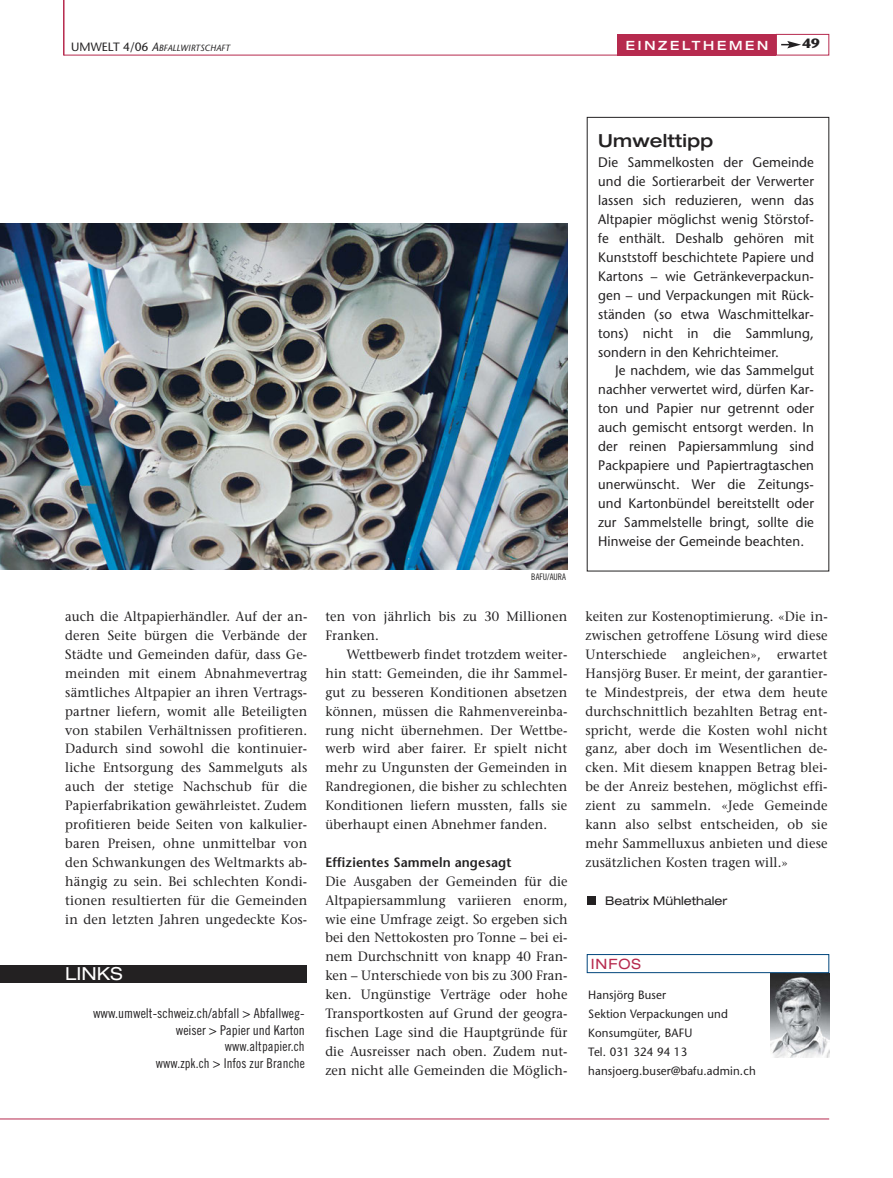
<style>
.page{position:relative;width:893px;height:1178px;background:#fff}
.page>*{position:absolute;margin:0;border:0;box-sizing:border-box;transform-origin:0 0}
.t1{font:500 expanded 18px "Helvetica Neue";letter-spacing:.015em;color:#232122}
.t2{font:expanded 18px "Helvetica Neue";color:#fff}
.t3{font:expanded 14.25px "Helvetica Neue";letter-spacing:.065em;color:#b62a4e}
.t4{font:13.8px/18.9px "Stone Sans";letter-spacing:.01em;color:#232122;text-align:justify;scale:.96 1}
.t5{font:13.5px/18.9px "Stone Serif";letter-spacing:.01em;color:#232122;text-align:justify;scale:.96 1}
.t6{font:13.5px/16.5px "Trade Gothic Cond Eighteen";color:#232122;text-align:right}
.t7{font:600 13.5px "Stone Sans";letter-spacing:.01em;color:#232122;scale:.96 1}
.t8{font:700 13.5px "Stone Sans";color:#232122}
.t9{font:500 expanded 12.75px "Helvetica Neue";letter-spacing:.22em;color:#fff}
.t10{font:12px/18.9px "Stone Sans";letter-spacing:.01em;color:#232122;scale:.96 1}
.t11{font:expanded 12px "Helvetica Neue";color:#232122}
.t12{font:italic 9px "Stone Sans";color:#232122}
.t13{font:9px "Trade Gothic Cond Eighteen";letter-spacing:.005em;color:#232122;scale:.96 1}
.s1{font-style:normal;font-size:12px}
.s2{font-size:12px}
</style>
<div class="page">
<div style="left:587px;top:896px;width:9px;height:9px;background:#232122"></div>
<div style="left:776px;top:34px;width:53px;height:21px;border:1px solid #b62a4e"></div>
<div style="left:617px;top:34px;width:159px;height:21px;background:#b62a4e"></div>
<svg style="left:781px;top:41px;width:20px;height:7px"></svg>
<hr style="left:63px;top:0;width:2px;height:55px;background:#b62a4e">
<hr style="left:64px;top:55px;width:712px;height:1px;background:#b62a4e">
<hr style="left:0;top:1118px;width:829px;height:1px;background:#b62a4e">
<img style="left:771px;top:974px;width:58px;height:83px">
<div style="left:587px;top:954px;width:242px;height:19px;border:1px solid #00457c"></div>
<div style="left:0;top:965px;width:306px;height:17px;background:#232122"></div>
<img style="left:0;top:224px;width:568px;height:346px">
<p class="t12" style="left:71px;top:44px;width:160px"><span class="s1">UMWELT 4/06</span> <span class="s2">A</span>BFALLWIRTSCHAFT</p>
<p class="t9" style="left:626px;top:40px;width:144px">EINZELTHEMEN</p>
<p class="t8" style="left:803px;top:38px;width:19px">49</p>
<p class="t13" style="left:531px;top:573px;width:38px">BAFU/AURA</p>
<p class="t5" style="left:65px;top:608px;width:254px">auch die Altpapierhändler. Auf der an&shy;deren Seite bürgen die Verbände der Städte und Gemeinden dafür, dass Ge&shy;meinden mit einem Abnahmevertrag sämtliches Altpapier an ihren Vertrags&shy;partner liefern, womit alle Beteiligten von stabilen Verhältnissen profitieren.<br>Dadurch sind sowohl die kontinuier - liche Entsorgung des Sammelguts als auch der stetige Nachschub für die Papierfabrikation gewährleistet. Zudem profitieren beide Seiten von kalkulier&shy;baren Preisen, ohne unmittelbar von den Schwankungen des Weltmarkts ab&shy;hängig zu sein. Bei schlechten Kondi&shy;tionen resultierten für die Gemeinden in den letzten Jahren ungedeckte Kos-</p>
<p class="t5" style="left:325px;top:608px;width:254px">ten von jährlich bis zu 30 Millionen<br>Franken.</p>
<p class="t5" style="left:325px;top:646px;width:254px;text-indent:21px">Wettbewerb findet trotzdem weiter&shy;hin statt: Gemeinden, die ihr Sammel&shy;gut zu besseren Konditionen absetzen können, müssen die Rahmenvereinba&shy;rung nicht übernehmen. Der Wettbe&shy;werb wird aber fairer. Er spielt nicht mehr zu Ungunsten der Gemeinden in Randregionen, die bisher zu schlechten Konditionen liefern mussten, falls sie überhaupt einen Abnehmer fanden.</p>
<p class="t7" style="left:325px;top:857px;width:195px">Effizientes Sammeln angesagt</p>
<p class="t5" style="left:325px;top:873px;width:254px">Die Ausgaben der Gemeinden für die Altpapiersammlung variieren enorm, wie eine Umfrage zeigt. So ergeben sich bei den Nettokosten pro Tonne – bei ei&shy;nem Durchschnitt von knapp 40 Fran&shy;ken – Unterschiede von bis zu 300 Fran&shy;ken. Ungünstige Verträge oder hohe Transportkosten auf Grund der geogra&shy;fischen Lage sind die Hauptgründe für die Ausreisser nach oben. Zudem nut&shy;zen nicht alle Gemeinden die Möglich-</p>
<h1 class="t2" style="left:65px;top:967px;width:59px">LINKS</h1>
<p class="t6" style="left:93px;top:1006px;width:213px">www.umwelt-schweiz.ch/abfall &gt; Abfallweg&shy;weiser &gt; Papier und Karton www.altpapier.ch<br>www.zpk.ch &gt; Infos zur Branche</p>
<h1 class="t1" style="left:598px;top:134px;width:117px">Umwelttipp</h1>
<p class="t4" style="left:598px;top:155px;width:226px">Die Sammelkosten der Gemeinde und die Sortierarbeit der Verwerter lassen sich reduzieren, wenn das Altpapier möglichst wenig Störstof&shy;fe enthält. Deshalb gehören mit Kunststoff beschichtete Papiere und Kartons – wie Getränkeverpackun&shy;gen – und Verpackungen mit Rück&shy;ständen (so etwa Waschmittelkar&shy;tons) nicht in die Sammlung, sondern in den Kehrichteimer.</p>
<p class="t4" style="left:598px;top:363px;width:226px;text-indent:17px">Je nachdem, wie das Sammelgut nachher verwertet wird, dürfen Kar&shy;ton und Papier nur getrennt oder auch gemischt entsorgt werden. In der reinen Papiersammlung sind Packpapiere und Papiertragtaschen unerwünscht. Wer die Zeitungs&shy;und Kartonbündel bereitstellt oder zur Sammelstelle bringt, sollte die Hinweise der Gemeinde beachten.</p>
<p class="t5" style="left:585px;top:608px;width:254px">keiten zur Kostenoptimierung. «Die in&shy;zwischen getroffene Lösung wird diese Unterschiede angleichen», erwartet Hansjörg Buser. Er meint, der garantier&shy;te Mindestpreis, der etwa dem heute durchschnittlich bezahlten Betrag ent&shy;spricht, werde die Kosten wohl nicht ganz, aber doch im Wesentlichen de&shy;cken. Mit diesem knappen Betrag blei&shy;be der Anreiz bestehen, möglichst effi&shy;zient zu sammeln. «Jede Gemeinde kann also selbst entscheiden, ob sie mehr Sammelluxus anbieten und diese zusätzlichen Kosten tragen will.»</p>
<p class="t11" style="left:605px;top:896px;width:124px">Beatrix Mühlethaler</p>
<p class="t3" style="left:591px;top:959px;width:52px">INFOS</p>
<p class="t10" style="left:588px;top:987px;width:176px">Hansjörg Buser<br>Sektion Verpackungen und<br>Konsumgüter, BAFU<br>Tel. 031 324 94 13 hansjoerg.buser@bafu.admin.ch</p>
</div>
